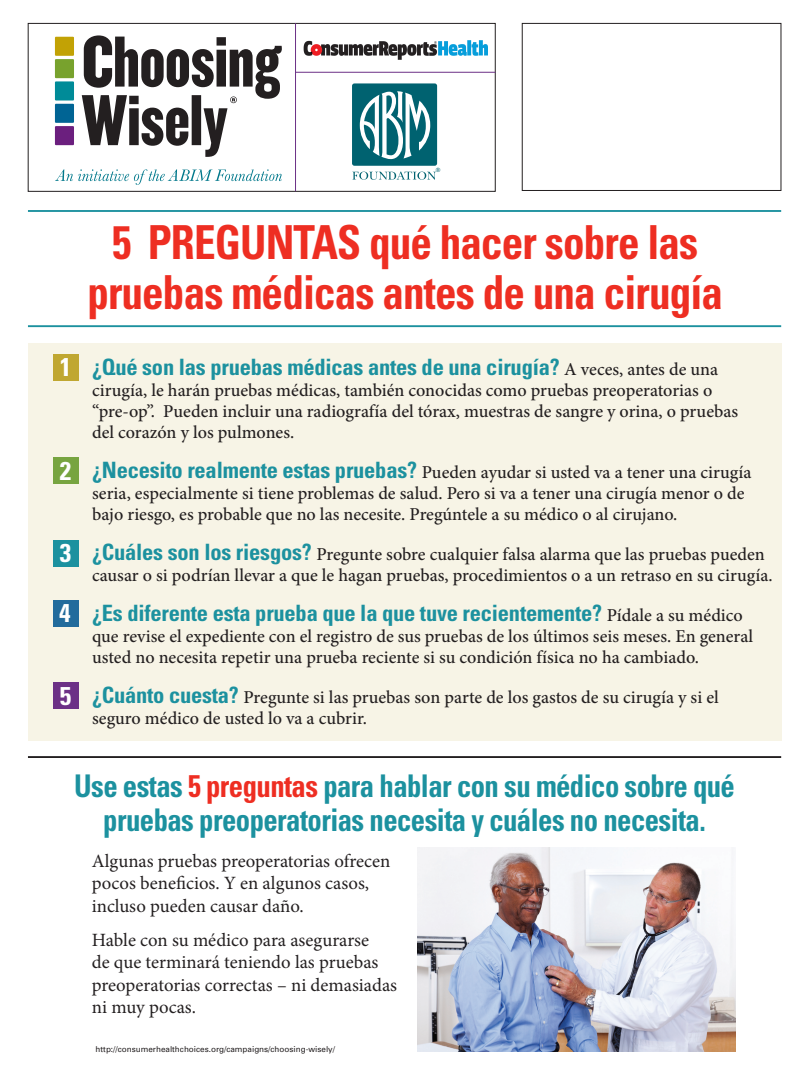
<style>
.page{position:relative;width:810px;height:1080px;background:#fff}
.page>*{position:absolute;margin:0;border:0;box-sizing:border-box;transform-origin:0 0}
.t1{font:700 condensed 46.88px/49.4px "Univers";letter-spacing:-.02em;color:#ee2e22;text-align:center;scale:.92 1}
.t2{font:700 condensed 31.25px/33.8px "Univers";letter-spacing:-.02em;color:#1c919f;text-align:center;scale:.92 1}
.t3{font:700 condensed 25.69px "Univers";color:#fff}
.t4{font:700 condensed 22.5px "Univers";letter-spacing:-.01em;color:#1c919f}
.t5{font:18.75px/22.5px "Minion Pro";color:#231f20}
.t6{font:500 18.12px/21.2px "Minion Pro";color:#231f20}
.t7{font:8.12px "Univers";color:#231f20}
.t8{font:600 6.38px "New Baskerville";color:#006270}
.s1{font-family:"Minion Pro";font-weight:500;font-stretch:normal;font-size:18.12px;color:#231f20}
.s2{font-family:"Univers";font-weight:700;font-stretch:condensed;font-size:22.5px;color:#1c919f}
.s3{color:#ee2e22}
</style>
<div class="page">
<hr style="left:28px;top:210px;width:753px;height:2px;background:#1c919f">
<hr style="left:28px;top:325px;width:753px;height:2px;background:#1c919f">
<hr style="left:28px;top:756px;width:753px;height:2px;background:#231f20">
<div style="left:522px;top:23px;width:259px;height:168px;border:1px solid #231f20"></div>
<div style="left:28px;top:23px;width:468px;height:169px;border:1px solid #231f20"></div>
<div style="left:28px;top:343px;width:754px;height:398px;background:#f7f4e6"></div>
<div style="left:53px;top:540px;width:25px;height:26px;background:#1c919f"></div>
<div style="left:53px;top:682px;width:25px;height:27px;background:#6c3086"></div>
<div style="left:53px;top:458px;width:25px;height:26px;background:#77a440"></div>
<div style="left:53px;top:354px;width:25px;height:26px;background:#c0a731"></div>
<div style="left:53px;top:601px;width:25px;height:26px;background:#226b9c"></div>
<div style="left:55px;top:37px;width:19px;height:19px;background:#c2a205"></div>
<div style="left:55px;top:59px;width:19px;height:19px;background:#78a22d"></div>
<div style="left:55px;top:81px;width:19px;height:20px;background:#008b98"></div>
<div style="left:55px;top:104px;width:19px;height:19px;background:#006494"></div>
<div style="left:55px;top:126px;width:19px;height:19px;background:#6b1f7e"></div>
<svg style="left:82px;top:35px;width:200px;height:122px"></svg>
<svg style="left:55px;top:169px;width:227px;height:16px"></svg>
<div style="left:352px;top:83px;width:85px;height:83px;background:#006270;border-radius:2px"></div>
<svg style="left:360px;top:91px;width:70px;height:68px"></svg>
<svg style="left:352px;top:172px;width:84px;height:8px"></svg>
<img style="left:303px;top:40px;width:185px;height:20px">
<hr style="left:295px;top:23px;width:1px;height:168px;background:#6c3086">
<hr style="left:295px;top:72px;width:200px;height:1px;background:#6c3086">
<img style="left:418px;top:848px;width:318px;height:204px">
<p class="t8" style="left:436px;top:167px;width:6px">®</p>
<h3 class="t3" style="left:60px;top:351px;width:13px">1</h3>
<h3 class="t3" style="left:60px;top:455px;width:13px">2</h3>
<h3 class="t3" style="left:60px;top:537px;width:13px">3</h3>
<h3 class="t3" style="left:59px;top:598px;width:13px">4</h3>
<h3 class="t3" style="left:60px;top:680px;width:13px">5</h3>
<h1 class="t1" style="left:87px;top:217px;width:693px">5 PREGUNTAS qué hacer sobre las pruebas médicas antes de una cirugía</h1>
<p class="t4" style="left:92px;top:353px;width:628px">¿Qué son las pruebas médicas antes de una cirugía? <span class="s1">A veces, antes de una</span></p>
<p class="t6" style="left:92px;top:379px;width:648px">cirugía, le harán pruebas médicas, también conocidas como pruebas preoperatorias o “pre-op”. Pueden incluir una radiografía del tórax, muestras de sangre y orina, o pruebas del corazón y los pulmones.</p>
<p class="t6" style="left:92px;top:461px;width:661px"><span class="s2">¿Necesito realmente estas pruebas?</span> Pueden ayudar si usted va a tener una cirugía seria, especialmente si tiene problemas de salud. Pero si va a tener una cirugía menor o de bajo riesgo, es probable que no las necesite. Pregúntele a su médico o al cirujano.</p>
<p class="t6" style="left:92px;top:543px;width:682px"><span class="s2">¿Cuáles son los riesgos?</span> Pregunte sobre cualquier falsa alarma que las pruebas pueden causar o si podrían llevar a que le hagan pruebas, procedimientos o a un retraso en su cirugía.</p>
<p class="t4" style="left:92px;top:599px;width:652px">¿Es diferente esta prueba que la que tuve recientemente? <span class="s1">Pídale a su médico</span></p>
<p class="t6" style="left:92px;top:625px;width:663px">que revise el expediente con el registro de sus pruebas de los últimos seis meses. En general usted no necesita repetir una prueba reciente si su condición física no ha cambiado.</p>
<p class="t6" style="left:92px;top:686px;width:628px"><span class="s2">¿Cuánto cuesta?</span> Pregunte si las pruebas son parte de los gastos de su cirugía y si el seguro médico de usted lo va a cubrir.</p>
<h2 class="t2" style="left:74px;top:768px;width:720px">Use estas <span class="s3">5 preguntas</span> para hablar con su médico sobre qué pruebas preoperatorias necesita y cuáles no necesita.</h2>
<p class="t5" style="left:92px;top:850px;width:300px">Algunas pruebas preoperatorias ofrecen pocos beneficios. Y en algunos casos, incluso pueden causar daño.</p>
<p class="t5" style="left:92px;top:928px;width:307px">Hable con su médico para asegurarse<br>de que terminará teniendo las pruebas preoperatorias correctas – ni demasiadas ni muy pocas.</p>
<p class="t7" style="left:96px;top:1044px;width:241px">http://consumerhealthchoices.org/campaigns/choosing-wisely/</p>
</div>
